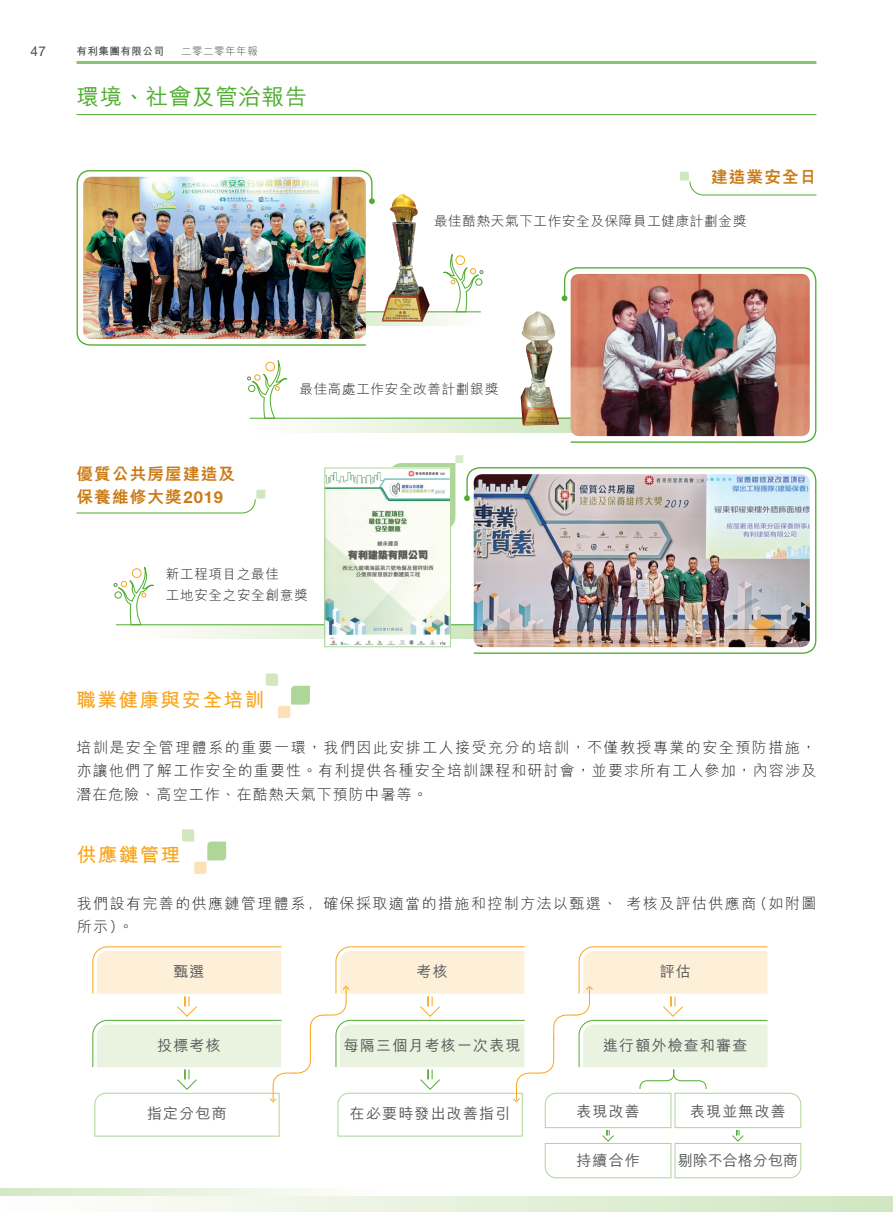
<style>
.page{position:relative;width:893px;height:1212px;background:#fff}
.page>*{position:absolute;margin:0;border:0;box-sizing:border-box;transform-origin:0 0}
.t1{font:500 22.5px "M Hei HK";letter-spacing:.03em;color:#4fad2f}
.t2{font:700 19.5px "M Hei HK";letter-spacing:.08em;color:#f9a51b}
.t3{font:800 16.5px/23.2px "M Hei HK";letter-spacing:.075em;color:#cb7a16}
.t4{font:300 15px/23.2px "M Hei HK";letter-spacing:.075em;color:#231f20;text-align:justify}
.t5{font:500 15px "M Hei HK";letter-spacing:.08em;color:#57585a}
.t6{font:300 15px/23.2px "M Hei HK";letter-spacing:.095em;color:#231f20}
.t7{font:500 15px "M Hei HK";letter-spacing:.005em;color:#57585a}
.t8{font:300 13.5px/21px "M Hei HK";letter-spacing:.055em;color:#231f20}
.t9{font:13.5px "Helvetica Neue LT Std";color:#454647}
.t10{font:700 10.5px "M Hei HK";letter-spacing:.05em;color:#454647}
.t11{font:300 10.5px "M Hei HK";letter-spacing:.05em;color:#454647}
.s1{font-family:"Helvetica Neue LT Std";font-weight:700}
</style>
<div class="page">
<hr style="left:77px;top:61px;width:739px;height:3px;background:#8ac670">
<hr style="left:77px;top:114px;width:739px;height:1px;background:#4fad2f">
<svg style="left:0;top:1188px;width:319px;height:8px;background:#e5f1dc"></svg>
<div style="left:0;top:1196px;width:893px;height:16px;background:linear-gradient(to right,#fffefd,#d0e7c0)"></div>
<svg style="left:892px;top:1196px;width:1px;height:16px"></svg>
<svg style="left:116px;top:625px;width:350px;height:14px"></svg>
<svg style="left:304px;top:419px;width:259px;height:13px;background:#e6f1dc"></svg>
<svg style="left:373px;top:312px;width:82px;height:14px"></svg>
<svg style="left:247px;top:361px;width:68px;height:58px"></svg>
<hr style="left:250px;top:418px;width:405px;height:1px;background:#4fad2f">
<svg style="left:266px;top:673px;width:44px;height:45px"></svg>
<svg style="left:182px;top:829px;width:44px;height:45px"></svg>
<svg style="left:680px;top:172px;width:137px;height:24px"></svg>
<svg style="left:563px;top:267px;width:254px;height:176px"></svg>
<svg style="left:92px;top:946px;width:709px;height:232px"></svg>
<img style="left:571px;top:274px;width:239px;height:162px">
<svg style="left:430px;top:254px;width:53px;height:59px"></svg>
<hr style="left:167px;top:311px;width:314px;height:1px;background:#4fad2f">
<img style="left:382px;top:194px;width:48px;height:128px">
<svg style="left:76px;top:490px;width:189px;height:24px"></svg>
<svg style="left:114px;top:567px;width:40px;height:57px"></svg>
<hr style="left:116px;top:624px;width:405px;height:1px;background:#4fad2f">
<svg style="left:466px;top:467px;width:351px;height:187px"></svg>
<img style="left:474px;top:474px;width:336px;height:173px">
<svg style="left:388px;top:455px;width:82px;height:75px"></svg>
<img style="left:326px;top:470px;width:123px;height:175px">
<div style="left:324px;top:468px;width:127px;height:179px;border:1px solid #add698"></div>
<img style="left:521px;top:311px;width:38px;height:114px">
<svg style="left:76px;top:170px;width:297px;height:176px"></svg>
<img style="left:83px;top:177px;width:283px;height:162px">
<p class="t9" style="left:31px;top:43px;width:17px">47</p>
<p class="t10" style="left:77px;top:44px;width:89px">有利集團有限公司</p>
<p class="t11" style="left:181px;top:46px;width:78px">二零二零年年報</p>
<h1 class="t1" style="left:77px;top:80px;width:232px">環境、社會及管治報告</h1>
<p class="t3" style="left:711px;top:165px;width:107px">建造業安全日</p>
<p class="t8" style="left:434px;top:210px;width:314px">最佳酷熱天氣下工作安全及保障員工健康計劃金獎</p>
<p class="t3" style="left:77px;top:461px;width:160px">優質公共房屋建造及保養維修大獎<span class="s1">2019</span></p>
<p class="t8" style="left:299px;top:378px;width:200px">最佳高處工作安全改善計劃銀獎</p>
<p class="t8" style="left:166px;top:563px;width:143px">新工程項目之最佳<br>工地安全之安全創意獎</p>
<h2 class="t2" style="left:77px;top:685px;width:189px">職業健康與安全培訓</h2>
<p class="t4" style="left:77px;top:736px;width:741px">培訓是安全管理體系的重要一環，我們因此安排工人接受充分的培訓，不僅教授專業的安全預防措施，亦讓他們了解工作安全的重要性。有利提供各種安全培訓課程和研討會，並要求所有工人參加，內容涉及潛在危險、高空工作、在酷熱天氣下預防中暑等。</p>
<h2 class="t2" style="left:77px;top:841px;width:105px">供應鏈管理</h2>
<p class="t6" style="left:77px;top:891px;width:239px">我們設有完善的供應鏈管理體系,所示 。(</p>
<p class="t5" style="left:173px;top:961px;width:33px">甄選</p>
<p class="t6" style="left:323px;top:891px;width:296px">確保採取適當的措施和控制方法以甄選、</p>
<p class="t5" style="left:417px;top:961px;width:33px">考核</p>
<p class="t6" style="left:626px;top:891px;width:192px">考核及評估供應商(如附圖</p>
<p class="t5" style="left:660px;top:961px;width:33px">評估</p>
<p class="t5" style="left:157px;top:1034px;width:65px">投標考核</p>
<p class="t5" style="left:147px;top:1103px;width:81px">指定分包商</p>
<p class="t5" style="left:344px;top:1034px;width:178px">每隔三個月考核一次表現</p>
<p class="t5" style="left:350px;top:1103px;width:162px">在必要時發出改善指引</p>
<p class="t5" style="left:603px;top:1034px;width:146px">進行額外檢查和審查</p>
<p class="t5" style="left:576px;top:1100px;width:65px">表現改善</p>
<p class="t5" style="left:576px;top:1150px;width:65px">持續合作</p>
<p class="t5" style="left:690px;top:1100px;width:97px">表現並無改善</p>
<p class="t7" style="left:678px;top:1150px;width:122px">剔除不合格分包商</p>
</div>
